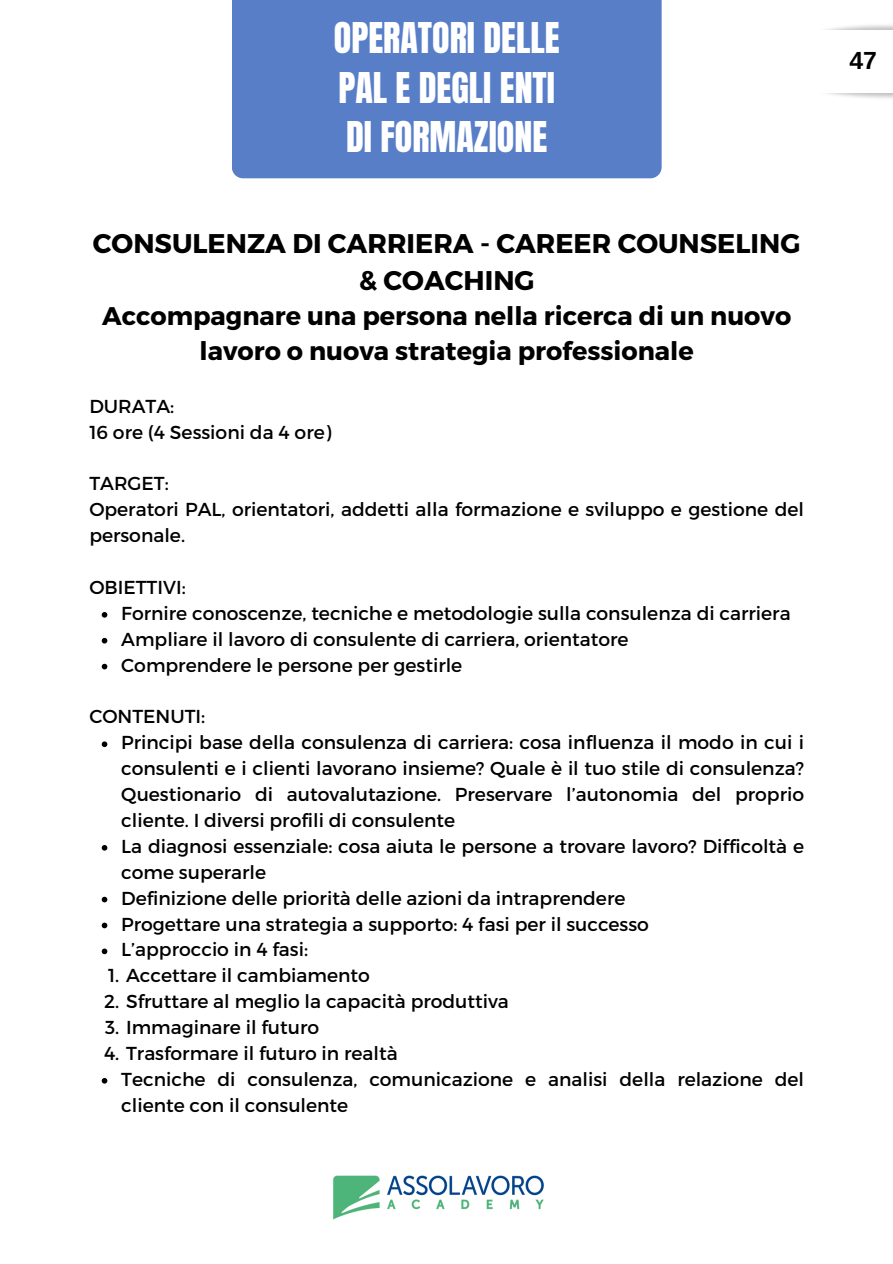
<style>
.page{position:relative;width:893px;height:1264px;background:#fff}
.page>*{position:absolute;margin:0;border:0;box-sizing:border-box;transform-origin:0 0}
.t1{font:36px/49.5px "Anton";color:#fff}
.t2{font:700 27px/37.2px "Montserrat";color:#000;text-align:center}
.t3{font:700 25.5px/34.8px "Montserrat";color:#000;text-align:center}
.t4{font:700 24.75px "Arimo";color:#000}
.t5{font:18.75px/25.8px "Montserrat";color:#000}
</style>
<div class="page">
<svg style="left:102px;top:612px;width:5px;height:5px"></svg>
<svg style="left:102px;top:638px;width:5px;height:5px"></svg>
<svg style="left:102px;top:663px;width:5px;height:6px"></svg>
<svg style="left:102px;top:741px;width:5px;height:6px"></svg>
<svg style="left:102px;top:845px;width:5px;height:5px"></svg>
<svg style="left:102px;top:896px;width:5px;height:6px"></svg>
<svg style="left:102px;top:922px;width:5px;height:6px"></svg>
<svg style="left:102px;top:948px;width:5px;height:6px"></svg>
<svg style="left:102px;top:1078px;width:5px;height:5px"></svg>
<img style="left:333px;top:1175px;width:211px;height:45px">
<div style="left:232px;top:0;width:429px;height:178px;background:#587ec8"></div>
<p class="t1" style="left:334px;top:14px;width:227px">OPERATORI DELLE<br>PAL E DEGLI ENTI<br>DI FORMAZIONE</p>
<h1 class="t1" style="left:352px;top:18px;width:227px">OPERATORI DELLE<br>PAL E DEGLI ENTI<br>DI FORMAZIONE</h1>
<p class="t1" style="left:371px;top:18px;width:187px;text-align:center">MIDDLE<br>MANAGEMENT<br>AZIENDALE</p>
<p class="t2" style="left:93px;top:223px;width:709px">CONSULENZA DI CARRIERA - CAREER COUNSELING &amp; COACHING</p>
<p class="t3" style="left:102px;top:297px;width:690px">Accompagnare una persona nella ricerca di un nuovo lavoro o nuova strategia professionale</p>
<h1 class="t5" style="left:89px;top:392px;width:86px">DURATA:</h1>
<h1 class="t5" style="left:89px;top:418px;width:243px">16 ore (4 Sessioni da 4 ore)</h1>
<p class="t5" style="left:89px;top:470px;width:81px">TARGET:</p>
<p class="t5" style="left:89px;top:496px;width:716px">Operatori PAL, orientatori, addetti alla formazione e sviluppo e gestione del personale.</p>
<h2 class="t5" style="left:89px;top:573px;width:98px">OBIETTIVI:</h2>
<p class="t5" style="left:121px;top:599px;width:671px">Fornire conoscenze, tecniche e metodologie sulla consulenza di carriera</p>
<p class="t5" style="left:121px;top:625px;width:508px">Ampliare il lavoro di consulente di carriera, orientatore</p>
<p class="t5" style="left:121px;top:651px;width:342px">Comprendere le persone per gestirle</p>
<p class="t5" style="left:89px;top:703px;width:117px">CONTENUTI:</p>
<h3 class="t5" style="left:121px;top:728px;width:684px;text-align:justify">Principi base della consulenza di carriera: cosa influenza il modo in cui i consulenti e i clienti lavorano insieme? Quale è il tuo stile di consulenza?<br>Questionario di autovalutazione. Preservare l’autonomia del proprio cliente. I diversi profili di consulente</h3>
<p class="t5" style="left:121px;top:832px;width:684px">La diagnosi essenziale: cosa aiuta le persone a trovare lavoro? Difficoltà e come superarle</p>
<p class="t5" style="left:121px;top:884px;width:505px">Definizione delle priorità delle azioni da intraprendere</p>
<p class="t5" style="left:121px;top:910px;width:529px">Progettare una strategia a supporto: 4 fasi per il successo</p>
<h3 class="t5" style="left:121px;top:935px;width:188px">L’approccio in 4 fasi:</h3>
<p class="t5" style="left:108px;top:961px;width:263px">1. Accettare il cambiamento</p>
<p class="t5" style="left:104px;top:987px;width:406px">2. Sfruttare al meglio la capacità produttiva</p>
<p class="t5" style="left:105px;top:1013px;width:215px">3. Immaginare il futuro</p>
<p class="t5" style="left:104px;top:1039px;width:295px">4. Trasformare il futuro in realtà</p>
<p class="t5" style="left:121px;top:1065px;width:684px">Tecniche di consulenza, comunicazione e analisi della relazione del cliente con il consulente</p>
<p class="t4" style="left:849px;top:47px;width:29px">47</p>
</div>
